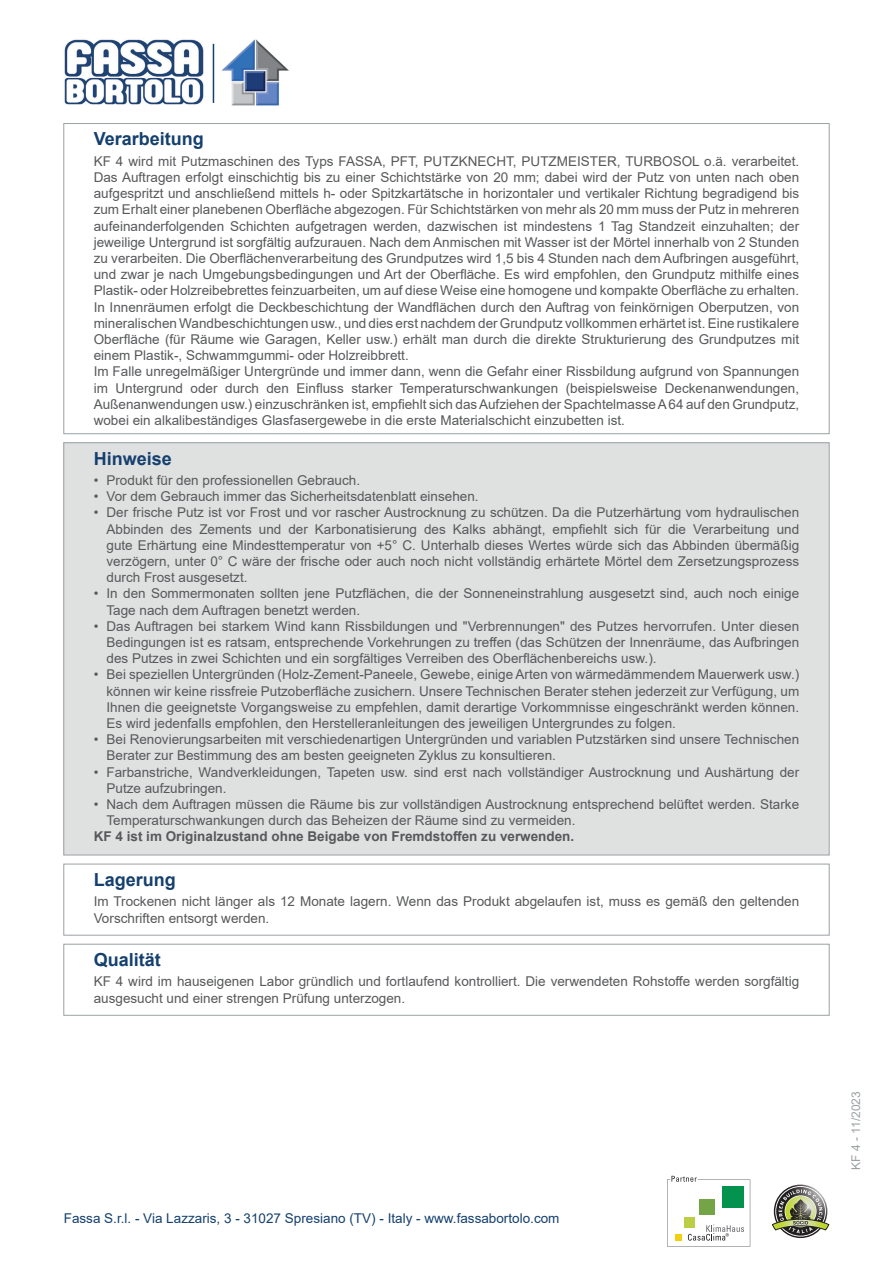
<style>
.page{position:relative;width:893px;height:1263px;background:#fff}
.page>*{position:absolute;margin:0;border:0;box-sizing:border-box;transform-origin:0 0}
.Titolo{font:700 18px "Arial";color:#15406e}
.Lavorazione{font:13.5px/16.2px "Arial";color:#57585a;text-align:justify}
.Qualita{font:13.5px/16.2px "Arial";color:#57585a}
.Conservazione{font:13.5px/16.2px "Arial";color:#57585a}
.t1{font:13.5px "Arial";color:#15406e}
.Note{font:700 13.5px "Arial";color:#57585a}
.t2{font:12px "Arial";color:#9ba1a4}
</style>
<div class="page">
<div style="left:64px;top:443px;width:765px;height:412px;background:#dfe1e1"></div>
<div style="left:64px;top:864px;width:765px;height:71px;border:1px solid #9ba1a4"></div>
<div style="left:64px;top:944px;width:765px;height:71px;border:1px solid #9ba1a4"></div>
<svg style="left:667px;top:1176px;width:83px;height:71px"></svg>
<svg style="left:772px;top:1186px;width:57px;height:50px"></svg>
<img style="left:64px;top:39px;width:140px;height:66px">
<hr style="left:213px;top:44px;width:1px;height:59px;background:#15406e">
<img style="left:221px;top:39px;width:68px;height:67px">
<p class="Titolo" style="left:94px;top:126px;width:112px">Verarbeitung</p>
<p class="Lavorazione" style="left:94px;top:153px;width:707px">KF 4 wird mit Putzmaschinen des Typs FASSA, PFT, PUTZKNECHT, PUTZMEISTER, TURBOSOL o.ä. verarbeitet.<br>Das Auftragen erfolgt einschichtig bis zu einer Schichtstärke von 20 mm; dabei wird der Putz von unten nach oben aufgespritzt und anschließend mittels h- oder Spitzkartätsche in horizontaler und vertikaler Richtung begradigend bis zum Erhalt einer planebenen Oberfläche abgezogen. Für Schichtstärken von mehr als 20 mm muss der Putz in mehreren aufeinanderfolgenden Schichten aufgetragen werden, dazwischen ist mindestens 1 Tag Standzeit einzuhalten; der jeweilige Untergrund ist sorgfältig aufzurauen. Nach dem Anmischen mit Wasser ist der Mörtel innerhalb von 2 Stunden zu verarbeiten. Die Oberflächenverarbeitung des Grundputzes wird 1,5 bis 4 Stunden nach dem Aufbringen ausgeführt, und zwar je nach Umgebungsbedingungen und Art der Oberfläche. Es wird empfohlen, den Grundputz mithilfe eines Plastik- oder Holzreibebrettes feinzuarbeiten, um auf diese Weise eine homogene und kompakte Oberfläche zu erhalten.</p>
<p class="Lavorazione" style="left:94px;top:299px;width:707px">In Innenräumen erfolgt die Deckbeschichtung der Wandflächen durch den Auftrag von feinkörnigen Oberputzen, von mineralischen Wandbeschichtungen usw., und dies erst nachdem der Grundputz vollkommen erhärtet ist. Eine rustikalere Oberfläche (für Räume wie Garagen, Keller usw.) erhält man durch die direkte Strukturierung des Grundputzes mit einem Plastik-, Schwammgummi- oder Holzreibbrett.</p>
<p class="Lavorazione" style="left:94px;top:363px;width:707px">Im Falle unregelmäßiger Untergründe und immer dann, wenn die Gefahr einer Rissbildung aufgrund von Spannungen im Untergrund oder durch den Einfluss starker Temperaturschwankungen (beispielsweise Deckenanwendungen, Außenanwendungen usw.) einzuschränken ist, empfiehlt sich das Aufziehen der Spachtelmasse A 64 auf den Grundputz, wobei ein alkalibeständiges Glasfasergewebe in die erste Materialschicht einzubetten ist.</p>
<p class="Titolo" style="left:94px;top:445px;width:80px">Hinweise</p>
<p class="Lavorazione" style="left:94px;top:472px;width:268px">• Produkt für den professionellen Gebrauch.</p>
<p class="Lavorazione" style="left:94px;top:488px;width:386px">• Vor dem Gebrauch immer das Sicherheitsdatenblatt einsehen.</p>
<p class="Lavorazione" style="left:106px;top:504px;width:694px;text-indent:-13px">• Der frische Putz ist vor Frost und vor rascher Austrocknung zu schützen. Da die Putzerhärtung vom hydraulischen Abbinden des Zements und der Karbonatisierung des Kalks abhängt, empfiehlt sich für die Verarbeitung und gute Erhärtung eine Mindesttemperatur von +5° C. Unterhalb dieses Wertes würde sich das Abbinden übermäßig verzögern, unter 0° C wäre der frische oder auch noch nicht vollständig erhärtete Mörtel dem Zersetzungsprozess durch Frost ausgesetzt.</p>
<p class="Lavorazione" style="left:106px;top:585px;width:694px;text-indent:-13px">• In den Sommermonaten sollten jene Putzflächen, die der Sonneneinstrahlung ausgesetzt sind, auch noch einige<br>Tage nach dem Auftragen benetzt werden.</p>
<p class="Lavorazione" style="left:106px;top:618px;width:694px;text-indent:-13px">• Das Auftragen bei starkem Wind kann Rissbildungen und "Verbrennungen" des Putzes hervorrufen. Unter diesen Bedingungen ist es ratsam, entsprechende Vorkehrungen zu treffen (das Schützen der Innenräume, das Aufbringen des Putzes in zwei Schichten und ein sorgfältiges Verreiben des Oberflächenbereichs usw.).</p>
<p class="Lavorazione" style="left:106px;top:666px;width:694px;text-indent:-13px">• Bei speziellen Untergründen (Holz-Zement-Paneele, Gewebe, einige Arten von wärmedämmendem Mauerwerk usw.) können wir keine rissfreie Putzoberfläche zusichern. Unsere Technischen Berater stehen jederzeit zur Verfügung, um Ihnen die geeignetste Vorgangsweise zu empfehlen, damit derartige Vorkommnisse eingeschränkt werden können.<br>Es wird jedenfalls empfohlen, den Herstelleranleitungen des jeweiligen Untergrundes zu folgen.</p>
<p class="Lavorazione" style="left:106px;top:731px;width:694px;text-indent:-13px">• Bei Renovierungsarbeiten mit verschiedenartigen Untergründen und variablen Putzstärken sind unsere Technischen<br>Berater zur Bestimmung des am besten geeigneten Zyklus zu konsultieren.</p>
<p class="Lavorazione" style="left:106px;top:764px;width:694px;text-indent:-13px">• Farbanstriche, Wandverkleidungen, Tapeten usw. sind erst nach vollständiger Austrocknung und Aushärtung der<br>Putze aufzubringen.</p>
<p class="Lavorazione" style="left:106px;top:796px;width:694px;text-indent:-13px">• Nach dem Auftragen müssen die Räume bis zur vollständigen Austrocknung entsprechend belüftet werden. Starke<br>Temperaturschwankungen durch das Beheizen der Räume sind zu vermeiden.</p>
<p class="Note" style="left:94px;top:827px;width:482px">KF 4 ist im Originalzustand ohne Beigabe von Fremdstoffen zu verwenden.</p>
<p class="Titolo" style="left:94px;top:867px;width:84px">Lagerung</p>
<p class="Conservazione" style="left:94px;top:893px;width:707px">Im Trockenen nicht länger als 12 Monate lagern. Wenn das Produkt abgelaufen ist, muss es gemäß den geltenden<br>Vorschriften entsorgt werden.</p>
<p class="Titolo" style="left:94px;top:947px;width:69px">Qualität</p>
<p class="Qualita" style="left:94px;top:973px;width:707px">KF 4 wird im hauseigenen Labor gründlich und fortlaufend kontrolliert. Die verwendeten Rohstoffe werden sorgfältig ausgesucht und einer strengen Prüfung unterzogen.</p>
<p class="t1" style="left:64px;top:1208px;width:497px">Fassa S.r.l. - Via Lazzaris, 3 - 31027 Spresiano (TV) - Italy - www.fassabortolo.com</p>
<p class="t2" style="left:848px;top:1170px;width:80px;rotate:-90deg">KF 4 - 11/2023</p>
</div>
